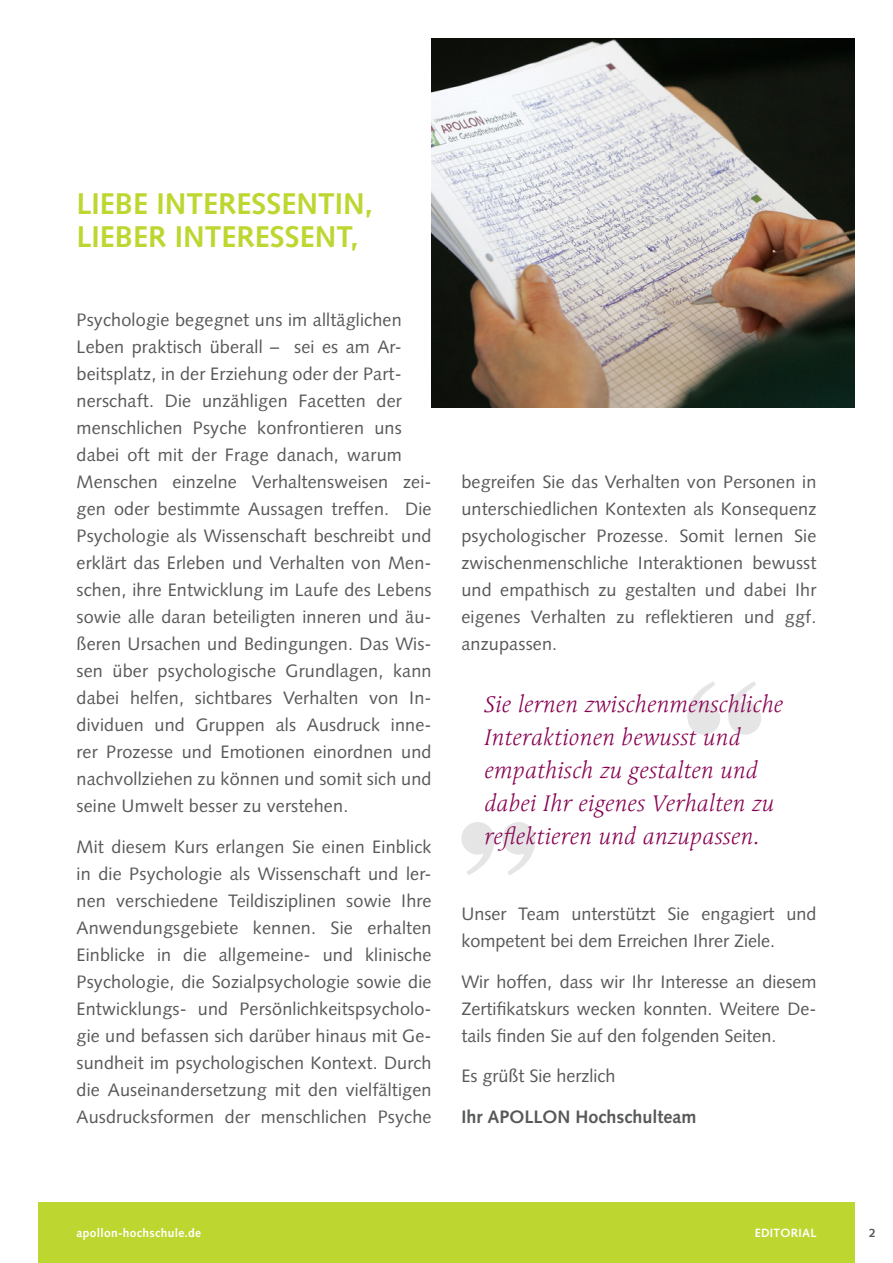
<style>
.page{position:relative;width:893px;height:1263px;background:#fff}
.page>*{position:absolute;margin:0;border:0;box-sizing:border-box;transform-origin:0 0}
.t1{font:700 30px/33px "Syntax LT Std";color:#bed630}
.t2{font:italic 300 22.5px/33px "Linotype Syntax Serif Std";letter-spacing:.01em;color:#870151}
.t3{font:18px/27px "Syntax LT Std";letter-spacing:.01em;color:#57585a;text-align:justify}
.t4{font:700 18px "Syntax LT Std";color:#57585a}
.t5{font:700 12px "Syntax LT Std";letter-spacing:.025em;color:#fff}
.t6{font:700 12px "Syntax LT Std";color:#57585a}
</style>
<div class="page">
<div style="left:38px;top:1202px;width:817px;height:61px;background:#bed630"></div>
<svg style="left:687px;top:682px;width:33px;height:53px"></svg>
<svg style="left:728px;top:682px;width:33px;height:53px"></svg>
<svg style="left:502px;top:822px;width:33px;height:53px"></svg>
<svg style="left:461px;top:822px;width:33px;height:53px"></svg>
<img style="left:432px;top:38px;width:423px;height:369px">
<h1 class="t1" style="left:77px;top:187px;width:298px">LIEBE INTERESSENTIN,<br>LIEBER INTERESSENT,</h1>
<p class="t3" style="left:77px;top:307px;width:357px;text-align:left">Psychologie begegnet uns im alltäglichen Leben praktisch überall – sei es am Ar&shy;beitsplatz, in der Erziehung oder der Part&shy;nerschaft. Die unzähligen Facetten der menschlichen Psyche konfrontieren uns dabei oft mit der Frage danach, warum Menschen einzelne Verhaltensweisen zei&shy;gen oder bestimmte Aussagen treffen. Die Psychologie als Wissenschaft beschreibt und erklärt das Erleben und Verhalten von Men&shy;schen, ihre Entwicklung im Laufe des Lebens sowie alle daran beteiligten inneren und äu&shy;ßeren Ursachen und Bedingungen. Das Wis&shy;sen über psychologische Grundlagen, kann dabei helfen, sichtbares Verhalten von In&shy;dividuen und Gruppen als Ausdruck inne&shy;rer Prozesse und Emotionen einordnen und nachvollziehen zu können und somit sich und seine Umwelt besser zu verstehen.</p>
<p class="t3" style="left:77px;top:833px;width:357px">Mit diesem Kurs erlangen Sie einen Einblick in die Psychologie als Wissenschaft und ler&shy;nen verschiedene Teildisziplinen sowie Ihre Anwendungsgebiete kennen. Sie erhalten Einblicke in die allgemeine- und klinische Psychologie, die Sozialpsychologie sowie die Entwicklungs- und Persönlichkeitspsycholo&shy;gie und befassen sich darüber hinaus mit Ge&shy;sundheit im psychologischen Kontext. Durch die Auseinandersetzung mit den vielfältigen Ausdrucksformen der menschlichen Psyche</p>
<p class="t3" style="left:461px;top:469px;width:357px">begreifen Sie das Verhalten von Personen in unterschiedlichen Kontexten als Konsequenz psychologischer Prozesse. Somit lernen Sie zwischenmenschliche Interaktionen bewusst und empathisch zu gestalten und dabei Ihr eigenes Verhalten zu reflektieren und ggf. anzupassen.</p>
<p class="t2" style="left:485px;top:688px;width:300px">Sie lernen zwischenmenschliche<br>Interaktionen bewusst und empathisch zu gestalten und dabei Ihr eigenes Verhalten zu reflektieren und anzupassen.</p>
<p class="t3" style="left:461px;top:901px;width:357px">Unser Team unterstützt Sie engagiert und kompetent bei dem Erreichen Ihrer Ziele.</p>
<p class="t3" style="left:461px;top:968px;width:357px">Wir hoffen, dass wir Ihr Interesse an diesem Zertifikatskurs wecken konnten. Weitere De&shy;tails finden Sie auf den folgenden Seiten.</p>
<p class="t3" style="left:461px;top:1063px;width:156px">Es grüßt Sie herzlich</p>
<p class="t4" style="left:461px;top:1106px;width:61px">IHR APOLLON</p>
<p class="t4" style="left:575px;top:1106px;width:122px">HOCHSCHULTEAM</p>
<p class="t5" style="left:77px;top:1226px;width:126px">APOLLON-HOCHSCHULE.DE</p>
<p class="t5" style="left:755px;top:1226px;width:63px">EDITORIAL</p>
<p class="t6" style="left:869px;top:1226px;width:8px">2</p>
</div>
